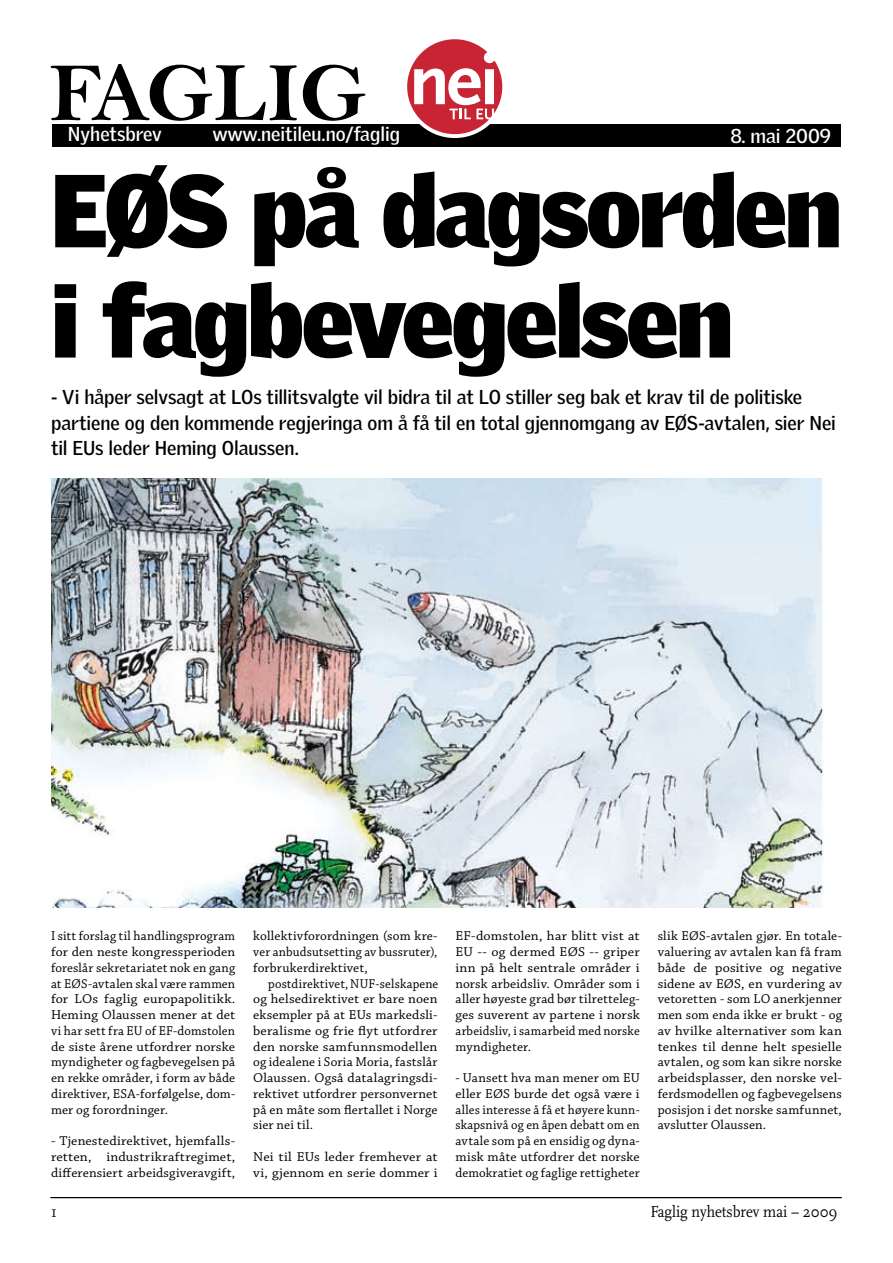
<style>
.page{position:relative;width:893px;height:1263px;background:#fff}
.page>*{position:absolute;margin:0;border:0;box-sizing:border-box;transform-origin:0 0}
.t1{font:900 100.5px/110.2px "Griffith Gothic";letter-spacing:-.03em;color:#000}
.t2{font:900 97.5px "Griffith Gothic";letter-spacing:-.025em;color:#000}
.t3{font:84px "Bell MT Bold";color:#000}
.t4{font:700 19.5px/25.5px "Griffith Gothic";letter-spacing:-.005em;color:#000}
.t5{font:700 19.5px "Griffith Gothic";color:#fff}
.t6{font:16.5px "Scala";color:#000;scale:.9 1}
.t7{font:13.5px/15.8px "Chaparral Pro";letter-spacing:.01em;color:#000;text-align:justify}
.t8{font:13.5px/15.8px "Chaparral Pro";letter-spacing:.01em;color:#000;text-align:justify;scale:.95 1}
.t9{font:13.5px/15.8px "Chaparral Pro";letter-spacing:.01em;color:#000;scale:1.05 1}
.t10{font:13.5px/15.8px "Chaparral Pro";letter-spacing:.01em;color:#000;text-align:justify;scale:1.04 1}
</style>
<div class="page">
<hr style="left:51px;top:1197px;width:791px;height:1px;background:#000">
<hr style="left:50px;top:1197px;width:791px;height:1px;background:#000">
<div style="left:52px;top:124px;width:788px;height:23px;background:#000"></div>
<div style="left:403px;top:35px;width:103px;height:103px;background:#fff;border-radius:50%"></div>
<svg style="left:407px;top:39px;width:95px;height:95px"></svg>
<img style="left:51px;top:478px;width:773px;height:429px">
<h3 class="t3" style="left:50px;top:43px;width:319px">FAGLIG</h3>
<h3 class="t5" style="left:68px;top:123px;width:95px">Nyhetsbrev</h3>
<h3 class="t5" style="left:212px;top:123px;width:189px">www.neitileu.no/faglig</h3>
<h2 class="t2" style="left:-14px;top:125px;width:833px">om kjem tå sæ sjøl»</h2>
<h3 class="t5" style="left:730px;top:124px;width:102px">8. mai 2009</h3>
<h1 class="t1" style="left:51px;top:153px;width:792px">EØS på dagsorden i fagbevegelsen</h1>
<h3 class="t4" style="left:51px;top:384px;width:786px">- Vi håper selvsagt at LOs tillitsvalgte vil bidra til at LO stiller seg bak et krav til de politiske partiene og den kommende regjeringa om å få til en total gjennomgang av EØS-avtalen, sier Nei til EUs leder Heming Olaussen.</h3>
<p class="t7" style="left:51px;top:929px;width:186px">I sitt forslag til handlingsprogram for den neste kongressperioden foreslår sekretariatet nok en gang at EØS-avtalen skal være rammen for LOs faglig europapolitikk.<br>Heming Olaussen mener at det vi har sett fra EU of EF-domstolen de siste årene utfordrer norske myndigheter og fagbevegelsen på en rekke områder, i form av både direktiver, ESA-forfølgelse, dom&shy;mer og forordninger.</p>
<p class="t10" style="left:51px;top:1133px;width:179px">- Tjenestedirektivet, hjemfalls&shy;retten, industrikraftregimet, differensiert arbeidsgiveravgift,</p>
<p class="t7" style="left:253px;top:929px;width:186px">kollektivforordningen (som kre&shy;ver anbudsutsetting av bussruter), forbrukerdirektivet,</p>
<p class="t8" style="left:253px;top:976px;width:196px;text-indent:15px">postdirektivet, NUF-selskapene og helsedirektivet er bare noen eksempler på at EUs markedsli&shy;beralisme og frie flyt utfordrer den norske samfunnsmodellen og idealene i Soria Moria, fastslår Olaussen. Også datalagringsdi&shy;rektivet utfordrer personvernet på en måte som flertallet i Norge sier nei til.</p>
<p class="t9" style="left:253px;top:1149px;width:177px">Nei til EUs leder fremhever at vi, gjennom en serie dommer i</p>
<p class="t9" style="left:455px;top:929px;width:177px;text-align:justify">EF-domstolen, har blitt vist at EU -- og dermed EØS -- griper inn på helt sentrale områder i norsk arbeidsliv. Områder som i aller høyeste grad bør tilretteleg&shy;ges suverent av partene i norsk arbeidsliv, i samarbeid med norske myndigheter.</p>
<p class="t7" style="left:455px;top:1070px;width:186px">- Uansett hva man mener om EU eller EØS burde det også være i alles interesse å få et høyere kunn&shy;skapsnivå og en åpen debatt om en avtale som på en ensidig og dyna&shy;misk måte utfordrer det norske demokratiet og faglige rettigheter</p>
<p class="t7" style="left:658px;top:929px;width:186px">slik EØS-avtalen gjør. En totale&shy;valuering av avtalen kan få fram både de positive og negative sidene av EØS, en vurdering av vetoretten - som LO anerkjenner men som enda ikke er brukt - og av hvilke alternativer som kan tenkes til denne helt spesielle avtalen, og som kan sikre norske arbeidsplasser, den norske vel&shy;ferdsmodellen og fagbevegelsens posisjon i det norske samfunnet, avslutter Olaussen.</p>
<p class="t6" style="left:51px;top:1202px;width:8px">1</p>
<p class="t6" style="left:650px;top:1202px;width:210px">Faglig nyhetsbrev mai – 2009</p>
</div>
